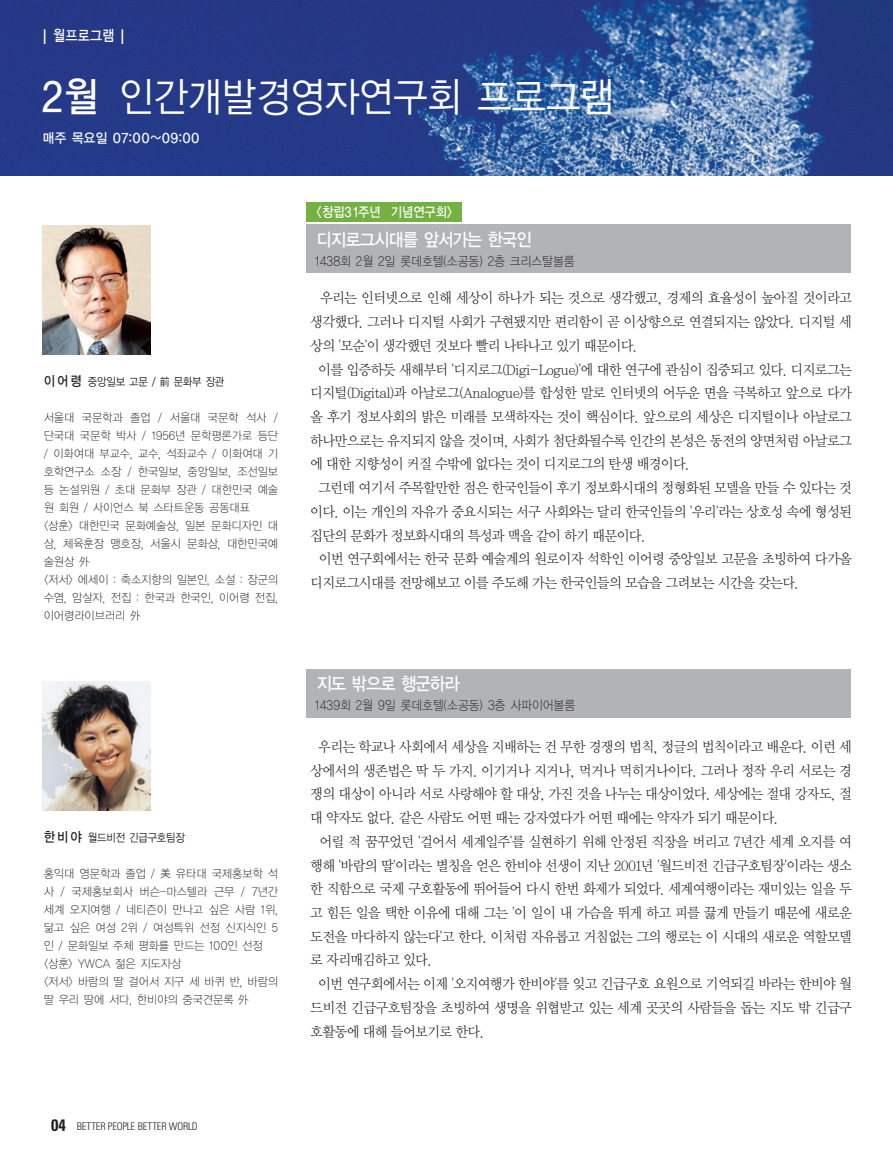
<style>
.page{position:relative;width:893px;height:1169px;background:#fff}
.page>*{position:absolute;margin:0;border:0;box-sizing:border-box;transform-origin:0 0}
.t1{font:40.5px "YGO12";letter-spacing:-.07em;color:#fff;scale:.91 1}
.t2{font:18px "YGO13";letter-spacing:-.11em;color:#fff;scale:.9 1}
.t3{font:15px "YGO13";letter-spacing:-.04em;color:#fff;scale:.85 1}
.t4{font:14.25px/23.7px "Y Mj O12";letter-spacing:-.1em;color:#231f20;text-align:justify;scale:.95 1}
.t5{font:13.5px "YGO13";letter-spacing:-.04em;color:#fff;scale:.95 1}
.t6{font:13.5px "YGO13";letter-spacing:-.075em;color:#fff;scale:.9 1}
.t7{font:12.9px "YGO11";letter-spacing:-.07em;color:#231f20;scale:.9 1}
.t8{font:11.55px/18px "YGO11";letter-spacing:-.07em;color:#231f20;scale:.95 1}
.t9{font:11.25px "YGO12";letter-spacing:-.085em;color:#231f20;scale:.9 1}
.t10{font:300 condensed 10.5px "Univers";letter-spacing:-.025em;color:#231f20}
.s1{font-family:"Frutiger";font-weight:300;font-size:21px}
.s2{font-family:"YGO13"}
.s3{font-family:"YGO13";font-size:13.5px}
.s4{font-weight:700;font-size:16.5px}
</style>
<div class="page">
<div style="left:306px;top:225px;width:544px;height:48px;background:#b2b3b7"></div>
<div style="left:306px;top:203px;width:156px;height:19px;background:#75b042"></div>
<div style="left:306px;top:669px;width:544px;height:48px;background:#b2b3b7"></div>
<img style="left:0;top:0;width:892px;height:175px">
<img style="left:43px;top:681px;width:108px;height:129px">
<img style="left:43px;top:226px;width:108px;height:129px">
<p class="t3" style="left:42px;top:29px;width:98px"><span class="s1">I</span> 월프로그램 <span class="s1">I</span></p>
<h1 class="t1" style="left:40px;top:78px;width:634px"><span class="s2">2월</span> 인간개발경영자연구회 프로그램</h1>
<p class="t5" style="left:42px;top:132px;width:168px">매주 목요일 07:00~09:00</p>
<p class="t9" style="left:43px;top:377px;width:203px"><span class="s3">이어령</span> 중앙일보 고문 / 前 문화부 장관</p>
<p class="t8" style="left:43px;top:409px;width:249px">서울대 국문학과 졸업 / 서울대 국문학 석사 / 단국대 국문학 박사 / 1956년 문학평론가로 등단 / 이화여대 부교수, 교수, 석좌교수 / 이화여대 기 호학연구소 소장 / 한국일보, 중앙일보, 조선일보 등 논설위원 / 초대 문화부 장관 / 대한민국 예술 원 회원 / 사이언스 북 스타트운동 공동대표 &lt;상훈&gt; 대한민국 문화예술상, 일본 문화디자인 대 상, 체육훈장 맹호장, 서울시 문화상, 대한민국예 술원상 外<br>&lt;저서&gt; 에세이 : 축소지향의 일본인, 소설 : 장군의 수염, 암살자, 전집 : 한국과 한국인, 이어령 전집, 이어령라이브러리 外</p>
<p class="t9" style="left:43px;top:832px;width:159px"><span class="s3">한 비 야</span> 월드비전 긴급구호팀장</p>
<p class="t8" style="left:43px;top:865px;width:249px">홍익대 영문학과 졸업 / 美 유타대 국제홍보학 석 사 / 국제홍보회사 버슨-마스텔라 근무 / 7년간 세계 오지여행 / 네티즌이 만나고 싶은 사람 1위, 닮고 싶은 여성 2위 / 여성특위 선정 신지식인 5 인 / 문화일보 주체 평화를 만드는 100인 선정 &lt;상훈&gt; YWCA 젊은 지도자상<br>&lt;저서&gt; 바람의 딸 걸어서 지구 세 바퀴 반, 바람의 딸 우리 땅에 서다, 한비야의 중국견문록 外</p>
<p class="t6" style="left:316px;top:206px;width:153px">&lt;창립31주년 기념연구회&gt;</p>
<p class="t2" style="left:316px;top:231px;width:241px">디지로그시대를 앞서가는 한국인</p>
<p class="t7" style="left:315px;top:255px;width:291px">1438회 2월 2일 롯데호텔(소공동) 2층 크리스탈볼룸</p>
<p class="t4" style="left:320px;top:287px;width:562px">우리는 인터넷으로 인해 세상이 하나가 되는 것으로 생각했고, 경제의 효율성이 높아질 것이라고</p>
<p class="t4" style="left:310px;top:311px;width:572px">생각했다. 그러나 디지털 사회가 구현됐지만 편리함이 곧 이상향으로 연결되지는 않았다. 디지털 세</p>
<p class="t4" style="left:310px;top:334px;width:347px">상의 '모순'이 생각했던 것보다 빨리 나타나고 있기 때문이다.</p>
<p class="t4" style="left:318px;top:358px;width:564px">이를 입증하듯 새해부터 '디지로그(Digi-Logue)'에 대한 연구에 관심이 집중되고 있다. 디지로그는</p>
<p class="t4" style="left:310px;top:382px;width:572px">디지털(Digital)과 아날로그(Analogue)를 합성한 말로 인터넷의 어두운 면을 극복하고 앞으로 다가</p>
<p class="t4" style="left:310px;top:406px;width:572px">올 후기 정보사회의 밝은 미래를 모색하자는 것이 핵심이다. 앞으로의 세상은 디지털이나 아날로그</p>
<p class="t4" style="left:310px;top:429px;width:572px">하나만으로는 유지되지 않을 것이며, 사회가 첨단화될수록 인간의 본성은 동전의 양면처럼 아날로그</p>
<p class="t4" style="left:310px;top:453px;width:402px">에 대한 지향성이 커질 수밖에 없다는 것이 디지로그의 탄생 배경이다.</p>
<p class="t4" style="left:318px;top:477px;width:564px">그런데 여기서 주목할만한 점은 한국인들이 후기 정보화시대의 정형화된 모델을 만들 수 있다는 것</p>
<p class="t4" style="left:310px;top:500px;width:572px">이다. 이는 개인의 자유가 중요시되는 서구 사회와는 달리 한국인들의 '우리'라는 상호성 속에 형성된</p>
<p class="t4" style="left:310px;top:524px;width:355px">집단의 문화가 정보화시대의 특성과 맥을 같이 하기 때문이다.</p>
<p class="t4" style="left:318px;top:548px;width:563px">이번 연구회에서는 한국 문화 예술계의 원로이자 석학인 이어령 중앙일보 고문을 초빙하여 다가올</p>
<p class="t4" style="left:310px;top:571px;width:517px">디지로그시대를 전망해보고 이를 주도해 가는 한국인들의 모습을 그려보는 시간을 갖는다.</p>
<p class="t2" style="left:316px;top:675px;width:161px">지도 밖으로 행군하라</p>
<p class="t7" style="left:315px;top:699px;width:291px">1439회 2월 9일 롯데호텔(소공동) 3층 사파이어볼룸</p>
<p class="t4" style="left:310px;top:735px;width:572px;text-indent:8px">우리는 학교나 사회에서 세상을 지배하는 건 무한 경쟁의 법칙, 정글의 법칙이라고 배운다. 이런 세 상에서의 생존법은 딱 두 가지. 이기거나 지거나, 먹거나 먹히거나이다. 그러나 정작 우리 서로는 경 쟁의 대상이 아니라 서로 사랑해야 할 대상, 가진 것을 나누는 대상이었다. 세상에는 절대 강자도, 절 대 약자도 없다. 같은 사람도 어떤 때는 강자였다가 어떤 때에는 약자가 되기 때문이다.</p>
<p class="t4" style="left:319px;top:830px;width:563px">어릴 적 꿈꾸었던 '걸어서 세계일주'를 실현하기 위해 안정된 직장을 버리고 7년간 세계 오지를 여</p>
<p class="t4" style="left:310px;top:854px;width:572px">행해 '바람의 딸'이라는 별칭을 얻은 한비야 선생이 지난 2001년 '월드비전 긴급구호팀장'이라는 생소</p>
<p class="t4" style="left:310px;top:878px;width:572px">한 직함으로 국제 구호활동에 뛰어들어 다시 한번 화제가 되었다. 세계여행이라는 재미있는 일을 두</p>
<p class="t4" style="left:310px;top:901px;width:572px">고 힘든 일을 택한 이유에 대해 그는 '이 일이 내 가슴을 뛰게 하고 피를 끓게 만들기 때문에 새로운</p>
<p class="t4" style="left:310px;top:925px;width:572px">도전을 마다하지 않는다'고 한다. 이처럼 자유롭고 거침없는 그의 행로는 이 시대의 새로운 역할모델</p>
<p class="t4" style="left:310px;top:949px;width:130px">로 자리매김하고 있다.</p>
<p class="t4" style="left:318px;top:972px;width:564px">이번 연구회에서는 이제 '오지여행가 한비야'를 잊고 긴급구호 요원으로 기억되길 바라는 한비야 월</p>
<p class="t4" style="left:310px;top:996px;width:572px">드비전 긴급구호팀장을 초빙하여 생명을 위협받고 있는 세계 곳곳의 사람들을 돕는 지도 밖 긴급구</p>
<p class="t4" style="left:310px;top:1020px;width:186px">호활동에 대해 들어보기로 한다.</p>
<p class="t10" style="left:51px;top:1122px;width:148px"><span class="s4">04</span> BETTER PEOPLE BETTER WORLD</p>
</div>
